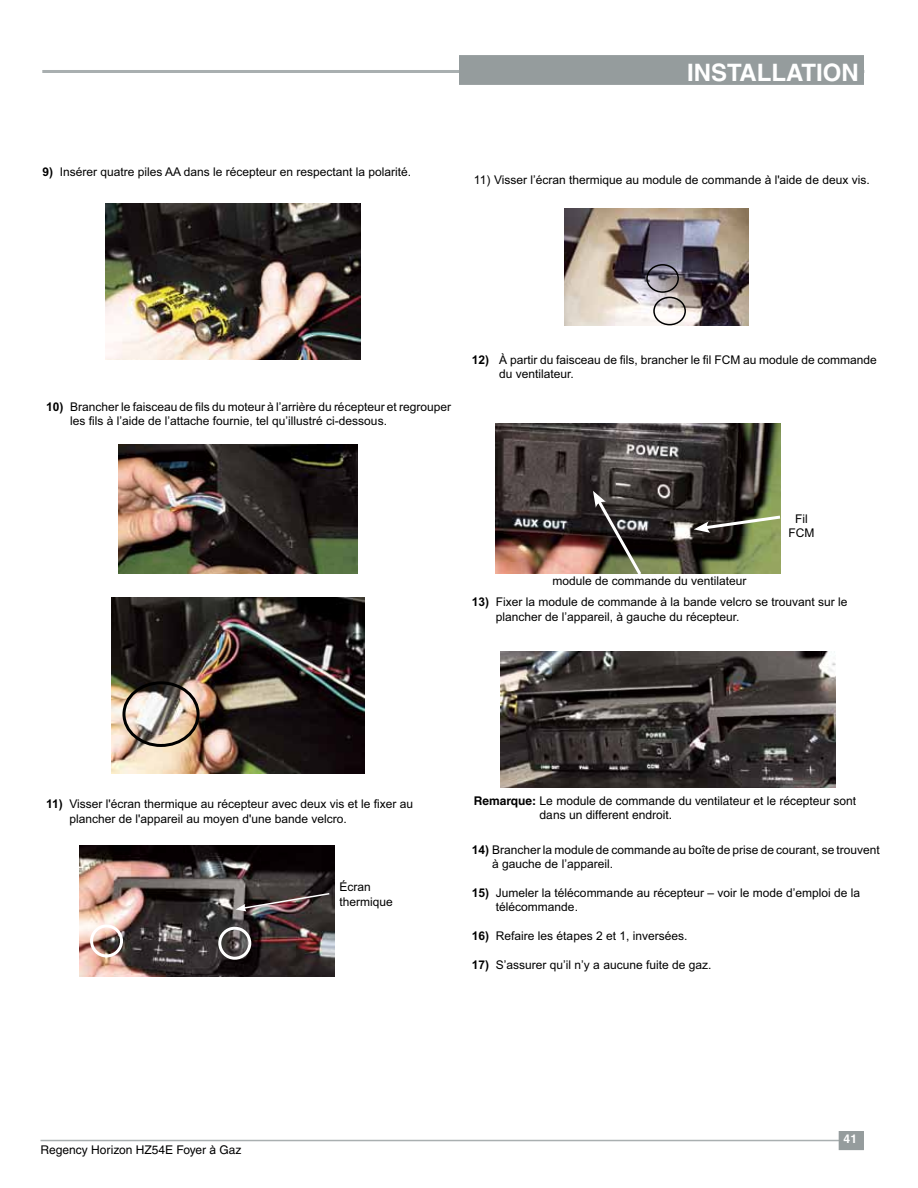
<style>
.page{position:relative;width:918px;height:1188px;background:#fff}
.page>*{position:absolute;margin:0;border:0;box-sizing:border-box;transform-origin:0 0}
.t1{font:700 24px "Helvetica";color:#fff}
.t2{font:12px/14.4px "Arial";color:#000}
.t3{font:12px/14.4px "Helvetica";color:#000}
.t4{font:700 12px "Helvetica";color:#fff}
.s1{font-weight:700}
.s2{font-family:"Arial"}
</style>
<div class="page">
<hr style="left:42px;top:70px;width:822px;height:3px;background:#a9afb0">
<hr style="left:40px;top:1140px;width:824px;height:1px;background:#a9afb0">
<div style="left:459px;top:55px;width:405px;height:30px;background:#959c9d"></div>
<div style="left:839px;top:1131px;width:25px;height:19px;background:#959c9d"></div>
<img style="left:496px;top:423px;width:285px;height:150px">
<img style="left:500px;top:652px;width:335px;height:136px">
<svg style="left:593px;top:491px;width:51px;height:83px;background:#504b42"></svg>
<img style="left:106px;top:203px;width:255px;height:156px">
<img style="left:80px;top:845px;width:254px;height:131px">
<img style="left:89px;top:923px;width:164px;height:38px">
<svg style="left:236px;top:892px;width:95px;height:19px;background:#635555"></svg>
<img style="left:111px;top:597px;width:254px;height:176px">
<img style="left:119px;top:444px;width:238px;height:129px">
<svg style="left:694px;top:514px;width:87px;height:19px;background:#686d55"></svg>
<div style="left:122px;top:681px;width:78px;height:66px;border:3px solid #000;border-radius:50%"></div>
<img style="left:564px;top:208px;width:185px;height:118px">
<svg style="left:646px;top:263px;width:41px;height:63px"></svg>
<p class="t2" style="left:42px;top:165px;width:370px"><span class="s1">9)</span> Insérer quatre piles AA dans le récepteur en respectant la polarité.</p>
<h1 class="t1" style="left:687px;top:58px;width:173px">installation</h1>
<p class="t2" style="left:474px;top:173px;width:397px">11) Visser l’écran thermique au module de commande à l'aide de deux vis.</p>
<p class="t2" style="left:70px;top:400px;width:382px;text-indent:-24px"><span class="s1">10)</span> Brancher le faisceau de fils du moteur à l’arrière du récepteur et regrouper les fils à l’aide de l’attache fournie, tel qu’illustré ci-dessous.</p>
<p class="t2" style="left:499px;top:353px;width:379px;text-indent:-27px"><span class="s1">12)</span> À partir du faisceau de fils, brancher le fil FCM au module de commande du ventilateur.</p>
<p class="t2" style="left:552px;top:574px;width:196px">module de commande du ventilateur</p>
<p class="t2" style="left:788px;top:512px;width:27px;text-align:center">Fil<br>FCM</p>
<p class="t2" style="left:496px;top:595px;width:353px;text-indent:-24px"><span class="s1">13)</span> Fixer la module de commande à la bande velcro se trouvant sur le plancher de l’appareil, à gauche du récepteur.</p>
<p class="t2" style="left:70px;top:797px;width:345px;text-indent:-23px"><span class="s1">11)</span> Visser l'écran thermique au récepteur avec deux vis et le fixer au plancher de l'appareil au moyen d'une bande velcro.</p>
<p class="t2" style="left:339px;top:880px;width:55px">Écran thermique</p>
<p class="t3" style="left:540px;top:793px;width:318px;text-indent:-66px"><span class="s1">Remarque:</span> Le module de commande du ventilateur et le récepteur sont dans un different endroit.</p>
<p class="t2" style="left:492px;top:843px;width:389px;text-indent:-20px"><span class="s1">14)</span> Brancher la module de commande au boîte de prise de courant, se trouvent à gauche de l’appareil.</p>
<p class="t2" style="left:496px;top:886px;width:366px;text-indent:-24px"><span class="s1">15)</span> Jumeler la télécommande au récepteur – voir le mode d’emploi de la télécommande.</p>
<p class="t2" style="left:472px;top:929px;width:217px"><span class="s1">16)</span> Refaire les étapes 2 et 1, inversées.</p>
<p class="t2" style="left:472px;top:958px;width:241px"><span class="s1">17)</span> S’assurer qu’il n’y a aucune fuite de gaz.</p>
<p class="t3" style="left:40px;top:1143px;width:203px">Regency Horizon HZ54E Foyer <span class="s2">à</span> Gaz</p>
<p class="t4" style="left:844px;top:1132px;width:15px">41</p>
</div>
